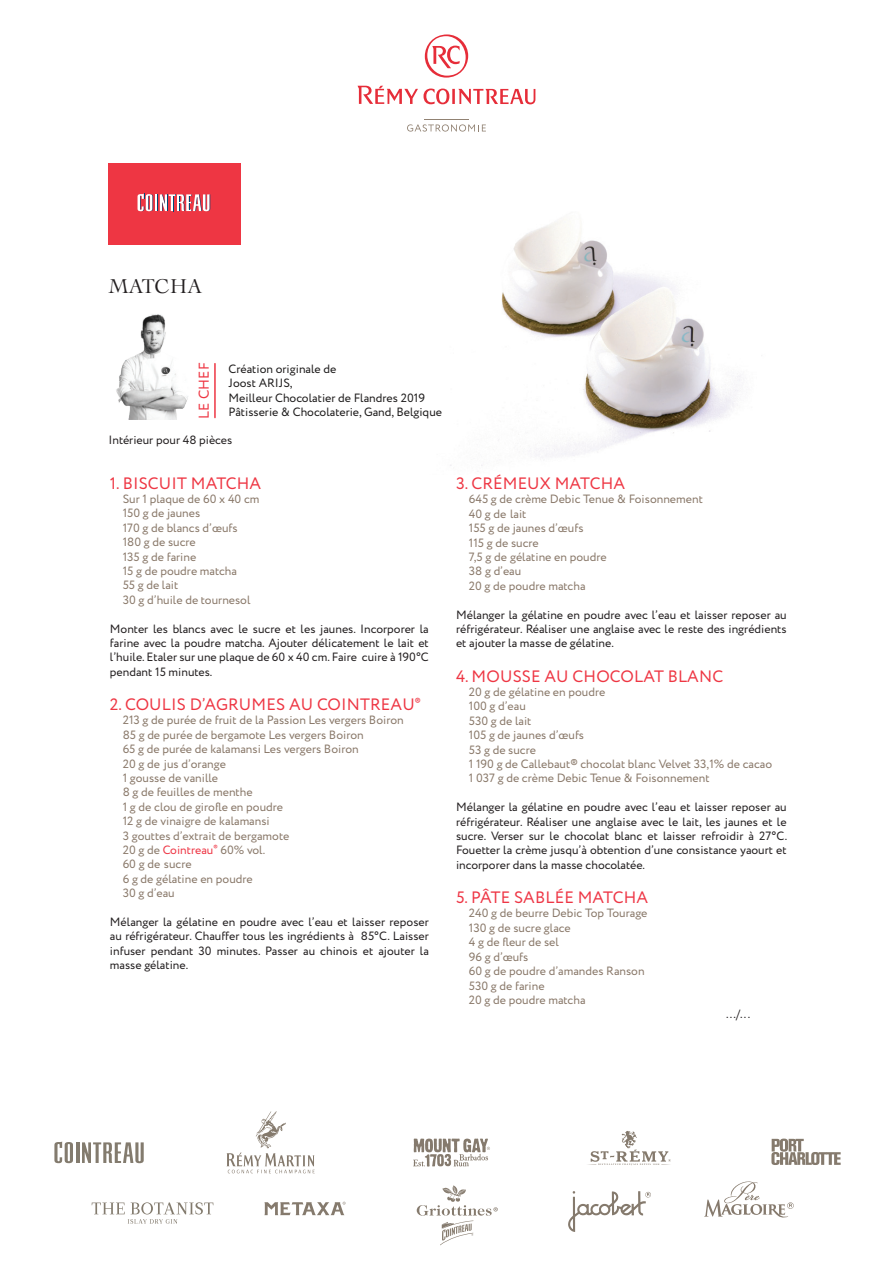
<style>
.page{position:relative;width:893px;height:1263px;background:#fff}
.page>*{position:absolute;margin:0;border:0;box-sizing:border-box;transform-origin:0 0}
.TITRE_RECETTE{font:19.5px "Le Cochin BQ";letter-spacing:.01em;color:#231f20}
.TITRE_PARAGRAPHE{font:16.5px "Circe";letter-spacing:.01em;color:#ee3643}
.TITRE_PARAGRAPHE-2{font:16.5px "Circe";letter-spacing:.01em;color:#ee3645}
.TITRE_PARAGRAPHE-3{font:14.25px "Circe";letter-spacing:.01em;color:#ee3643}
.INGREDIENTS{font:12px "Circe";color:#897869}
.TEXTE{font:12px/14.4px "Circe";color:#231f20;text-align:justify}
.CHEF{font:12px "Circe";color:#1e1c1c}
.INGREDIENTS-2{font:12px "Circe";color:#231f20}
.s1{color:#ee3645}
</style>
<div class="page">
<svg style="left:358px;top:86px;width:177px;height:18px"></svg>
<svg style="left:425px;top:34px;width:43px;height:44px"></svg>
<hr style="left:424px;top:119px;width:45px;height:1px;background:#918273">
<svg style="left:407px;top:124px;width:79px;height:8px"></svg>
<hr style="left:214px;top:364px;width:2px;height:54px;background:#ee3643">
<svg style="left:413px;top:1138px;width:77px;height:28px"></svg>
<svg style="left:264px;top:1202px;width:82px;height:13px"></svg>
<svg style="left:417px;top:1185px;width:81px;height:60px"></svg>
<svg style="left:568px;top:1191px;width:83px;height:41px"></svg>
<svg style="left:704px;top:1181px;width:90px;height:37px"></svg>
<svg style="left:771px;top:1138px;width:70px;height:27px"></svg>
<svg style="left:588px;top:1131px;width:83px;height:34px"></svg>
<hr style="left:76px;top:1142px;width:3px;height:21px;background:#837b6e">
<svg style="left:54px;top:1141px;width:19px;height:22px"></svg>
<svg style="left:82px;top:1142px;width:62px;height:21px"></svg>
<svg style="left:227px;top:1111px;width:88px;height:62px"></svg>
<svg style="left:92px;top:1202px;width:121px;height:22px"></svg>
<img style="left:450px;top:219px;width:291px;height:253px">
<img style="left:116px;top:314px;width:72px;height:105px">
<div style="left:108px;top:164px;width:133px;height:81px;background:#ee3643"></div>
<svg style="left:138px;top:194px;width:72px;height:17px"></svg>
<p class="TITRE_RECETTE" style="left:108px;top:274px;width:95px">MATCHA</p>
<p class="TITRE_PARAGRAPHE-3" style="left:194px;top:419px;width:58px;rotate:-90deg">LE CHEF</p>
<p class="CHEF" style="left:229px;top:361px;width:109px">Création originale de</p>
<p class="CHEF" style="left:229px;top:375px;width:66px">Joost ARIJS,</p>
<p class="CHEF" style="left:229px;top:389px;width:198px">Meilleur Chocolatier de Flandres 2019</p>
<p class="CHEF" style="left:229px;top:404px;width:215px">Pâtisserie &amp; Chocolaterie, Gand, Belgique</p>
<p class="TEXTE" style="left:108px;top:433px;width:125px">Intérieur pour 48 pièces</p>
<p class="TITRE_PARAGRAPHE" style="left:110px;top:472px;width:153px">1. BISCUIT MATCHA</p>
<p class="INGREDIENTS" style="left:123px;top:491px;width:138px">Sur 1 plaque de 60 x 40 cm</p>
<p class="INGREDIENTS" style="left:123px;top:505px;width:79px">150 g de jaunes</p>
<p class="INGREDIENTS" style="left:123px;top:520px;width:116px">170 g de blancs d’œufs</p>
<p class="INGREDIENTS" style="left:123px;top:534px;width:75px">180 g de sucre</p>
<p class="INGREDIENTS" style="left:123px;top:548px;width:75px">135 g de farine</p>
<p class="INGREDIENTS" style="left:123px;top:563px;width:116px">15 g de poudre matcha</p>
<p class="INGREDIENTS" style="left:123px;top:577px;width:57px">55 g de lait</p>
<p class="INGREDIENTS" style="left:123px;top:592px;width:129px">30 g d’huile de tournesol</p>
<p class="TEXTE" style="left:110px;top:622px;width:320px">Monter les blancs avec le sucre et les jaunes. Incorporer la farine avec la poudre matcha. Ajouter délicatement le lait et l’huile. Etaler sur une plaque de 60 x 40 cm. Faire cuire à 190°C pendant 15 minutes.</p>
<p class="TITRE_PARAGRAPHE" style="left:110px;top:693px;width:312px">2. COULIS D’AGRUMES AU COINTREAU<sup>®</sup></p>
<p class="INGREDIENTS" style="left:123px;top:712px;width:283px">213 g de purée de fruit de la Passion Les vergers Boiron</p>
<p class="INGREDIENTS" style="left:123px;top:727px;width:243px">85 g de purée de bergamote Les vergers Boiron</p>
<p class="INGREDIENTS" style="left:123px;top:741px;width:238px">65 g de purée de kalamansi Les vergers Boiron</p>
<p class="INGREDIENTS" style="left:123px;top:755px;width:105px">20 g de jus d’orange</p>
<p class="INGREDIENTS" style="left:123px;top:770px;width:97px">1 gousse de vanille</p>
<p class="INGREDIENTS" style="left:123px;top:784px;width:132px">8 g de feuilles de menthe</p>
<p class="INGREDIENTS" style="left:123px;top:799px;width:162px">1 g de clou de girofle en poudre</p>
<p class="INGREDIENTS" style="left:123px;top:813px;width:149px">12 g de vinaigre de kalamansi</p>
<p class="INGREDIENTS" style="left:123px;top:827px;width:168px">3 gouttes d’extrait de bergamote</p>
<p class="INGREDIENTS" style="left:123px;top:842px;width:144px">20 g de <span class="s1">Cointreau</span><sup>®</sup> 60% vol.</p>
<p class="INGREDIENTS" style="left:123px;top:856px;width:71px">60 g de sucre</p>
<p class="INGREDIENTS" style="left:123px;top:871px;width:132px">6 g de gélatine en poudre</p>
<p class="INGREDIENTS" style="left:123px;top:885px;width:54px">30 g d’eau</p>
<p class="TEXTE" style="left:110px;top:915px;width:320px">Mélanger la gélatine en poudre avec l’eau et laisser reposer au réfrigérateur. Chauffer tous les ingrédients à 85°C. Laisser infuser pendant 30 minutes. Passer au chinois et ajouter la masse gélatine.</p>
<p class="TITRE_PARAGRAPHE" style="left:456px;top:472px;width:171px">3. CRÉMEUX MATCHA</p>
<p class="INGREDIENTS" style="left:469px;top:491px;width:236px">645 g de crème Debic Tenue &amp; Foisonnement</p>
<p class="INGREDIENTS" style="left:469px;top:506px;width:59px">40 g de lait</p>
<p class="INGREDIENTS" style="left:469px;top:520px;width:116px">155 g de jaunes d’œufs</p>
<p class="INGREDIENTS" style="left:469px;top:535px;width:72px">115 g de sucre</p>
<p class="INGREDIENTS" style="left:469px;top:549px;width:139px">7,5 g de gélatine en poudre</p>
<p class="INGREDIENTS" style="left:469px;top:563px;width:54px">38 g d’eau</p>
<p class="INGREDIENTS" style="left:469px;top:578px;width:118px">20 g de poudre matcha</p>
<p class="TEXTE" style="left:456px;top:608px;width:332px">Mélanger la gélatine en poudre avec l’eau et laisser reposer au réfrigérateur. Réaliser une anglaise avec le reste des ingrédients et ajouter la masse de gélatine.</p>
<p class="TITRE_PARAGRAPHE" style="left:456px;top:665px;width:269px">4. MOUSSE AU CHOCOLAT BLANC</p>
<p class="INGREDIENTS" style="left:469px;top:684px;width:138px">20 g de gélatine en poudre</p>
<p class="INGREDIENTS" style="left:469px;top:698px;width:59px">100 g d’eau</p>
<p class="INGREDIENTS" style="left:469px;top:713px;width:64px">530 g de lait</p>
<p class="INGREDIENTS" style="left:469px;top:727px;width:117px">105 g de jaunes d’œufs</p>
<p class="INGREDIENTS" style="left:469px;top:742px;width:69px">53 g de sucre</p>
<p class="INGREDIENTS" style="left:469px;top:756px;width:305px">1 190 g de Callebaut® chocolat blanc Velvet 33,1% de cacao</p>
<p class="INGREDIENTS" style="left:469px;top:770px;width:242px">1 037 g de crème Debic Tenue &amp; Foisonnement</p>
<p class="TEXTE" style="left:456px;top:800px;width:333px">Mélanger la gélatine en poudre avec l’eau et laisser reposer au réfrigérateur. Réaliser une anglaise avec le lait, les jaunes et le sucre. Verser sur le chocolat blanc et laisser refroidir à 27°C.<br>Fouetter la crème jusqu’à obtention d’une consistance yaourt et incorporer dans la masse chocolatée.</p>
<p class="TITRE_PARAGRAPHE-2" style="left:456px;top:886px;width:194px">5. PÂTE SABLÉE MATCHA</p>
<p class="INGREDIENTS" style="left:469px;top:905px;width:180px">240 g de beurre Debic Top Tourage</p>
<p class="INGREDIENTS" style="left:469px;top:920px;width:103px">130 g de sucre glace</p>
<p class="INGREDIENTS" style="left:469px;top:934px;width:92px">4 g de fleur de sel</p>
<p class="INGREDIENTS" style="left:469px;top:949px;width:61px">96 g d’œufs</p>
<p class="INGREDIENTS" style="left:469px;top:963px;width:177px">60 g de poudre d’amandes Ranson</p>
<p class="INGREDIENTS" style="left:469px;top:977px;width:77px">530 g de farine</p>
<p class="INGREDIENTS" style="left:469px;top:992px;width:118px">20 g de poudre matcha</p>
<p class="INGREDIENTS-2" style="left:726px;top:1006px;width:26px">.../...</p>
</div>
